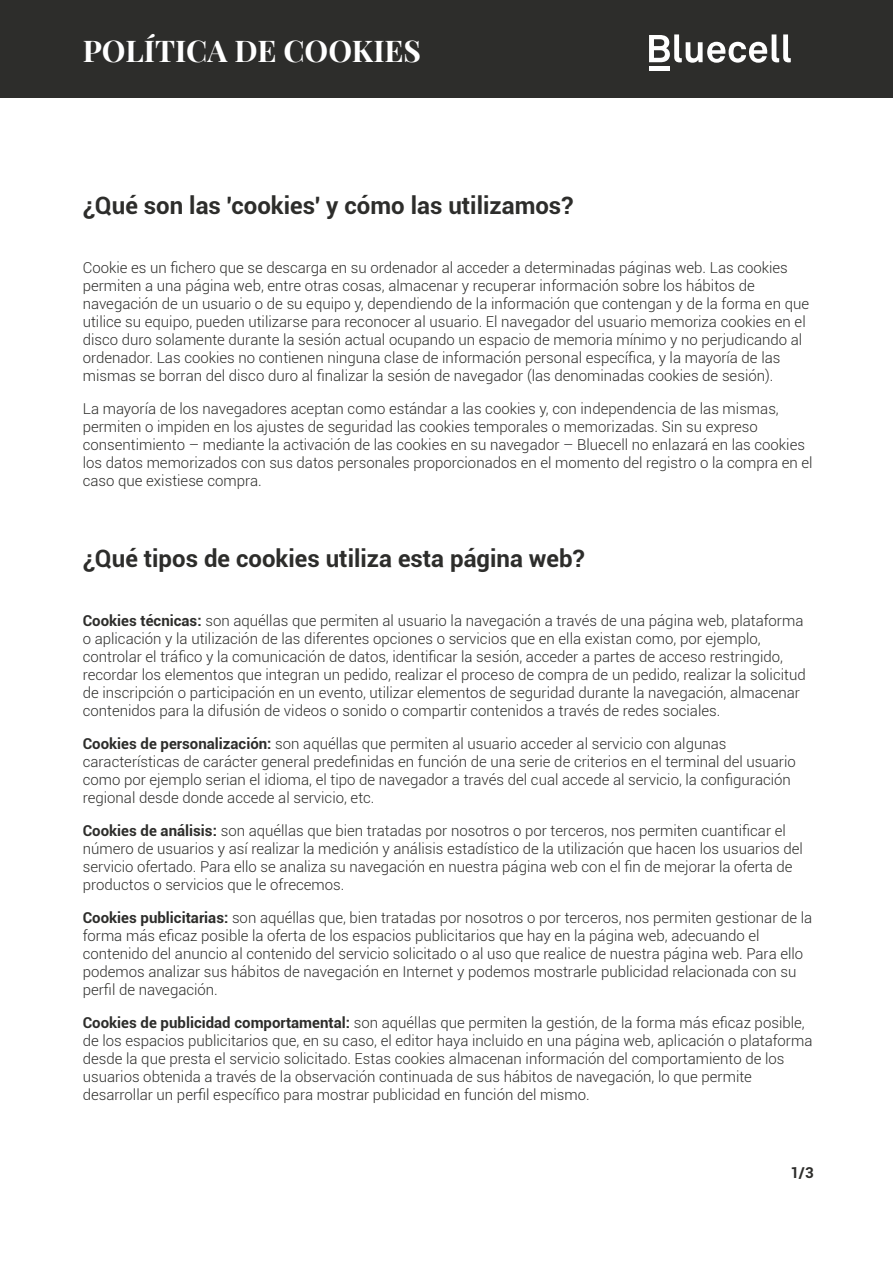
<style>
.page{position:relative;width:893px;height:1263px;background:#fff}
.page>*{position:absolute;margin:0;border:0;box-sizing:border-box;transform-origin:0 0}
.t1{font:700 30px "Playfair Display";color:#fff}
.t2{font:700 24px "Roboto";color:#2d2d2b}
.t3{font:300 15px/18px "Roboto";color:#2d2d2b}
.t4{font:700 15px "Roboto";color:#2d2d2b}
.s1{font-weight:700}
</style>
<div class="page">
<div style="left:1px;top:0;width:892px;height:98px;background:#2d2d2b"></div>
<svg style="left:649px;top:34px;width:142px;height:29px"></svg>
<hr style="left:649px;top:67px;width:21px;height:4px;background:#fff">
<h1 class="t1" style="left:83px;top:32px;width:340px">POLÍTICA DE COOKIES</h1>
<h2 class="t2" style="left:83px;top:189px;width:492px">¿Qué son las 'cookies' y cómo las utilizamos?</h2>
<p class="t3" style="left:83px;top:258px;width:728px">Cookie es un fichero que se descarga en su ordenador al acceder a determinadas páginas web. Las cookies permiten a una página web, entre otras cosas, almacenar y recuperar información sobre los hábitos de navegación de un usuario o de su equipo y, dependiendo de la información que contengan y de la forma en que utilice su equipo, pueden utilizarse para reconocer al usuario. El navegador del usuario memoriza cookies en el disco duro solamente durante la sesión actual ocupando un espacio de memoria mínimo y no perjudicando al ordenador. Las cookies no contienen ninguna clase de información personal específica, y la mayoría de las mismas se borran del disco duro al finalizar la sesión de navegador (las denominadas cookies de sesión).</p>
<p class="t3" style="left:83px;top:399px;width:731px">La mayoría de los navegadores aceptan como estándar a las cookies y, con independencia de las mismas, permiten o impiden en los ajustes de seguridad las cookies temporales o memorizadas. Sin su expreso consentimiento – mediante la activación de las cookies en su navegador – Bluecell no enlazará en las cookies los datos memorizados con sus datos personales proporcionados en el momento del registro o la compra en el caso que existiese compra.</p>
<h2 class="t2" style="left:83px;top:541px;width:503px">¿Qué tipos de cookies utiliza esta página web?</h2>
<p class="t3" style="left:83px;top:611px;width:724px"><span class="s1">Cookies técnicas:</span> son aquéllas que permiten al usuario la navegación a través de una página web, plataforma o aplicación y la utilización de las diferentes opciones o servicios que en ella existan como, por ejemplo, controlar el tráfico y la comunicación de datos, identificar la sesión, acceder a partes de acceso restringido, recordar los elementos que integran un pedido, realizar el proceso de compra de un pedido, realizar la solicitud de inscripción o participación en un evento, utilizar elementos de seguridad durante la navegación, almacenar contenidos para la difusión de videos o sonido o compartir contenidos a través de redes sociales.</p>
<p class="t3" style="left:83px;top:734px;width:714px"><span class="s1">Cookies de personalización:</span> son aquéllas que permiten al usuario acceder al servicio con algunas características de carácter general predefinidas en función de una serie de criterios en el terminal del usuario como por ejemplo serian el idioma, el tipo de navegador a través del cual accede al servicio, la configuración regional desde donde accede al servicio, etc.</p>
<p class="t3" style="left:83px;top:821px;width:722px"><span class="s1">Cookies de análisis:</span> son aquéllas que bien tratadas por nosotros o por terceros, nos permiten cuantificar el número de usuarios y así realizar la medición y análisis estadístico de la utilización que hacen los usuarios del servicio ofertado. Para ello se analiza su navegación en nuestra página web con el fin de mejorar la oferta de productos o servicios que le ofrecemos.</p>
<p class="t3" style="left:83px;top:908px;width:731px"><span class="s1">Cookies publicitarias:</span> son aquéllas que, bien tratadas por nosotros o por terceros, nos permiten gestionar de la forma más eficaz posible la oferta de los espacios publicitarios que hay en la página web, adecuando el contenido del anuncio al contenido del servicio solicitado o al uso que realice de nuestra página web. Para ello podemos analizar sus hábitos de navegación en Internet y podemos mostrarle publicidad relacionada con su perfil de navegación.</p>
<p class="t3" style="left:83px;top:1013px;width:731px"><span class="s1">Cookies de publicidad comportamental:</span> son aquéllas que permiten la gestión, de la forma más eficaz posible, de los espacios publicitarios que, en su caso, el editor haya incluido en una página web, aplicación o plataforma desde la que presta el servicio solicitado. Estas cookies almacenan información del comportamiento de los usuarios obtenida a través de la observación continuada de sus hábitos de navegación, lo que permite desarrollar un perfil específico para mostrar publicidad en función del mismo.</p>
<p class="t4" style="left:790px;top:1162px;width:25px">1/3</p>
</div>
